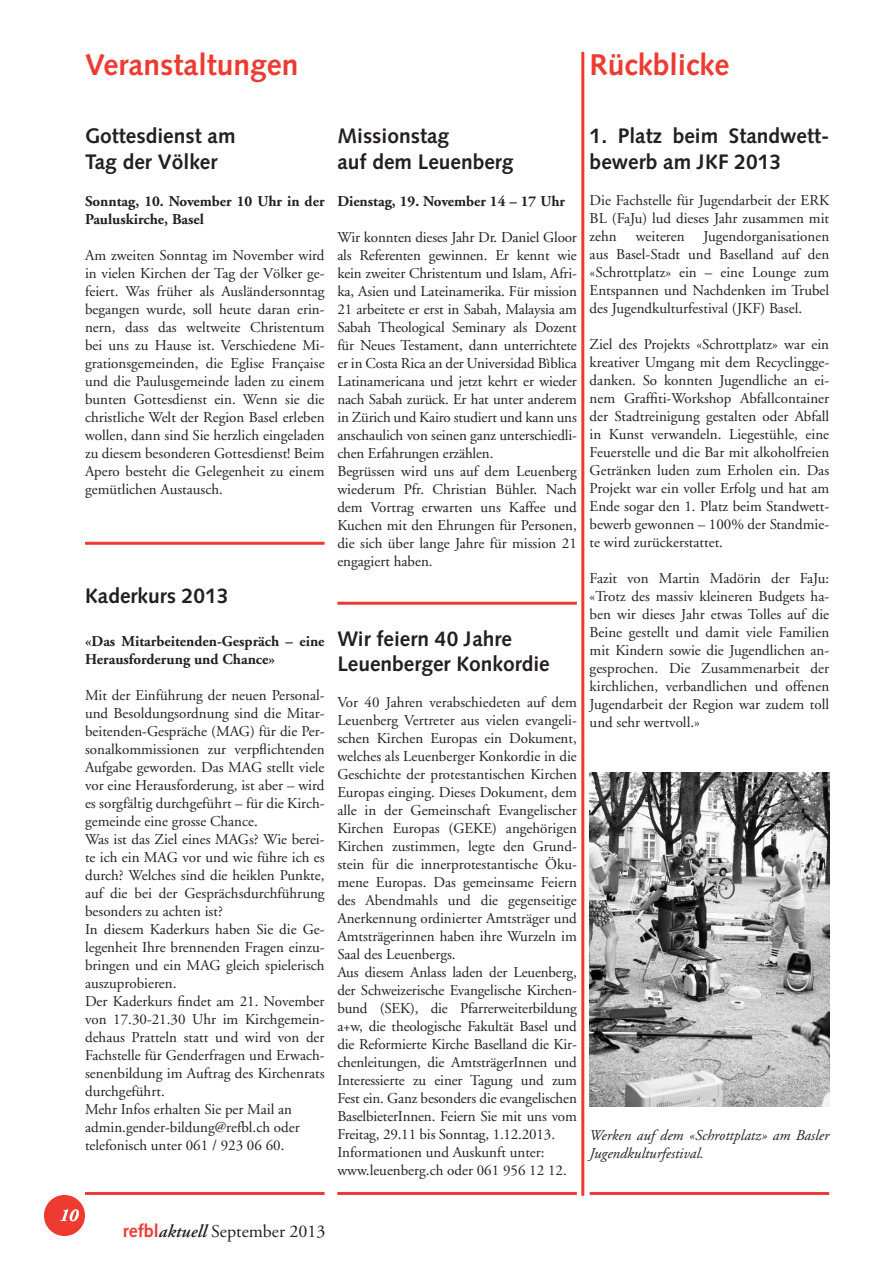
<style>
.page{position:relative;width:893px;height:1263px;background:#fff}
.page>*{position:absolute;margin:0;border:0;box-sizing:border-box;transform-origin:0 0}
.t1{font:700 30px "Syntax";color:#ee3b32}
.t2{font:700 21px/25.2px "Syntax";color:#231f20}
.t3{font:18px "Adobe Garamond";color:#231f20}
.t4{font:italic 600 18px "Adobe Garamond";color:#fff}
.t5{font:15px/18px "Adobe Garamond";color:#231f20;text-align:justify}
.t6{font:700 15px/18px "Adobe Garamond";color:#231f20}
.t7{font:italic 15px/18px "Adobe Garamond";color:#231f20}
.s1{font-family:"Syntax";font-weight:700;color:#ee3b32}
.s2{font-weight:600;font-style:italic}
</style>
<div class="page">
<div style="left:44px;top:1195px;width:41px;height:41px;background:#ee3b32;border-radius:50%"></div>
<hr style="left:85px;top:1192px;width:240px;height:3px;background:#ee3b32">
<hr style="left:581px;top:52px;width:3px;height:1144px;background:#ee3b32">
<hr style="left:85px;top:542px;width:240px;height:3px;background:#ee3b32">
<img style="left:590px;top:772px;width:239px;height:334px">
<hr style="left:590px;top:1192px;width:239px;height:3px;background:#ee3b32">
<hr style="left:337px;top:1192px;width:240px;height:3px;background:#ee3b32">
<hr style="left:337px;top:602px;width:240px;height:3px;background:#ee3b32">
<h1 class="t1" style="left:85px;top:47px;width:215px">Veranstaltungen</h1>
<h1 class="t1" style="left:589px;top:47px;width:142px">Rückblicke</h1>
<h2 class="t2" style="left:85px;top:124px;width:152px">Gottesdienst am<br>Tag der Völker</h2>
<p class="t6" style="left:85px;top:193px;width:241px">Sonntag, 10. November 10 Uhr in der<br>Pauluskirche, Basel</p>
<p class="t5" style="left:85px;top:247px;width:241px">Am zweiten Sonntag im November wird in vielen Kirchen der Tag der Völker ge&shy;feiert. Was früher als Ausländersonntag begangen wurde, soll heute daran erin&shy;nern, dass das weltweite Christentum bei uns zu Hause ist. Verschiedene Mi&shy;grationsgemeinden, die Eglise Française und die Paulusgemeinde laden zu einem bunten Gottesdienst ein. Wenn sie die christliche Welt der Region Basel erleben wollen, dann sind Sie herzlich eingeladen zu diesem besonderen Gottesdienst! Beim Apero besteht die Gelegenheit zu einem gemütlichen Austausch.</p>
<h2 class="t2" style="left:85px;top:583px;width:145px">Kaderkurs 2013</h2>
<p class="t6" style="left:85px;top:632px;width:241px">«Das Mitarbeitenden-Gespräch – eine<br>Herausforderung und Chance»</p>
<p class="t5" style="left:85px;top:687px;width:241px;text-align:left">Mit der Einführung der neuen Personal&shy;und Besoldungsordnung sind die Mitar&shy;beitenden-Gespräche (MAG) für die Per&shy;sonalkommissionen zur verpflichtenden Aufgabe geworden. Das MAG stellt viele vor eine Herausforderung, ist aber – wird es sorgfältig durchgeführt – für die Kirch&shy;gemeinde eine grosse Chance.<br>Was ist das Ziel eines MAGs? Wie berei&shy;te ich ein MAG vor und wie führe ich es durch? Welches sind die heiklen Punkte, auf die bei der Gesprächsdurchführung besonders zu achten ist?<br>In diesem Kaderkurs haben Sie die Ge&shy;legenheit Ihre brennenden Fragen einzu&shy;bringen und ein MAG gleich spielerisch auszuprobieren.<br>Der Kaderkurs findet am 21. November von 17.30-21.30 Uhr im Kirchgemein&shy;dehaus Pratteln statt und wird von der Fachstelle für Genderfragen und Erwach&shy;senenbildung im Auftrag des Kirchenrats durchgeführt.<br>Mehr Infos erhalten Sie per Mail an admin.gender-bildung@refbl.ch oder telefonisch unter 061 / 923 06 60.</p>
<p class="t4" style="left:60px;top:1205px;width:20px">10</p>
<p class="t3" style="left:123px;top:1221px;width:204px"><span class="s1">refbl</span><span class="s2">aktuell</span> September 2013</p>
<h2 class="t2" style="left:337px;top:124px;width:178px">Missionstag<br>auf dem Leuenberg</h2>
<p class="t6" style="left:337px;top:193px;width:229px">Dienstag, 19. November 14 – 17 Uhr</p>
<p class="t5" style="left:337px;top:229px;width:241px;text-align:left">Wir konnten dieses Jahr Dr. Daniel Gloor als Referenten gewinnen. Er kennt wie kein zweiter Christentum und Islam, Afri&shy;ka, Asien und Lateinamerika. Für mission 21 arbeitete er erst in Sabah, Malaysia am Sabah Theological Seminary als Dozent für Neues Testament, dann unterrichtete er in Costa Rica an der Universidad Bìblica Latinamericana und jetzt kehrt er wieder nach Sabah zurück. Er hat unter anderem in Zürich und Kairo studiert und kann uns anschaulich von seinen ganz unterschiedli&shy;chen Erfahrungen erzählen.<br>Begrüssen wird uns auf dem Leuenberg wiederum Pfr. Christian Bühler. Nach dem Vortrag erwarten uns Kaffee und Kuchen mit den Ehrungen für Personen, die sich über lange Jahre für mission 21 engagiert haben.</p>
<h2 class="t2" style="left:337px;top:626px;width:214px">Wir feiern 40 Jahre<br>Leuenberger Konkordie</h2>
<p class="t5" style="left:337px;top:693px;width:241px;text-align:left">Vor 40 Jahren verabschiedeten auf dem Leuenberg Vertreter aus vielen evangeli&shy;schen Kirchen Europas ein Dokument, welches als Leuenberger Konkordie in die Geschichte der protestantischen Kirchen Europas einging. Dieses Dokument, dem alle in der Gemeinschaft Evangelischer Kirchen Europas (GEKE) angehörigen Kirchen zustimmen, legte den Grund&shy;stein für die innerprotestantische Öku&shy;mene Europas. Das gemeinsame Feiern des Abendmahls und die gegenseitige Anerkennung ordinierter Amtsträger und Amtsträgerinnen haben ihre Wurzeln im Saal des Leuenbergs.<br>Aus diesem Anlass laden der Leuenberg, der Schweizerische Evangelische Kirchen&shy;bund (SEK), die Pfarrerweiterbildung a+w, die theologische Fakultät Basel und die Reformierte Kirche Baselland die Kir&shy;chenleitungen, die AmtsträgerInnen und Interessierte zu einer Tagung und zum Fest ein. Ganz besonders die evangelischen BaselbieterInnen. Feiern Sie mit uns vom Freitag, 29.11 bis Sonntag, 1.12.2013.<br>Informationen und Auskunft unter: www.leuenberg.ch oder 061 956 12 12.</p>
<h2 class="t2" style="left:590px;top:124px;width:241px">1. Platz beim Standwett&shy;bewerb am JKF 2013</h2>
<p class="t5" style="left:590px;top:191px;width:241px">Die Fachstelle für Jugendarbeit der ERK BL (FaJu) lud dieses Jahr zusammen mit zehn</p>
<p class="t5" style="left:590px;top:227px;width:241px;text-indent:114px">Jugendorganisationen aus Basel-Stadt und Baselland auf den «Schrottplatz» ein – eine Lounge zum Entspannen und Nachdenken im Trubel des Jugendkulturfestival (JKF) Basel.</p>
<p class="t5" style="left:590px;top:335px;width:241px">Ziel des Projekts «Schrottplatz» war ein kreativer Umgang mit dem Recyclingge&shy;danken. So konnten Jugendliche an ei&shy;nem Graffiti-Workshop Abfallcontainer der Stadtreinigung gestalten oder Abfall in Kunst verwandeln. Liegestühle, eine Feuerstelle und die Bar mit alkoholfreien Getränken luden zum Erholen ein. Das Projekt war ein voller Erfolg und hat am Ende sogar den 1. Platz beim Standwett&shy;bewerb gewonnen – 100% der Standmie&shy;te wird zurückerstattet.</p>
<p class="t5" style="left:590px;top:569px;width:241px">Fazit von Martin Madörin der FaJu: «Trotz des massiv kleineren Budgets ha&shy;ben wir dieses Jahr etwas Tolles auf die Beine gestellt und damit viele Familien mit Kindern sowie die Jugendlichen an&shy;gesprochen. Die Zusammenarbeit der kirchlichen, verbandlichen und offenen Jugendarbeit der Region war zudem toll und sehr wertvoll.»</p>
<p class="t5" style="left:636px;top:227px;width:50px">weiteren</p>
<p class="t7" style="left:590px;top:1127px;width:241px">Werken auf dem «Schrottplatz» am Basler<br>Jugendkulturfestival.</p>
</div>
